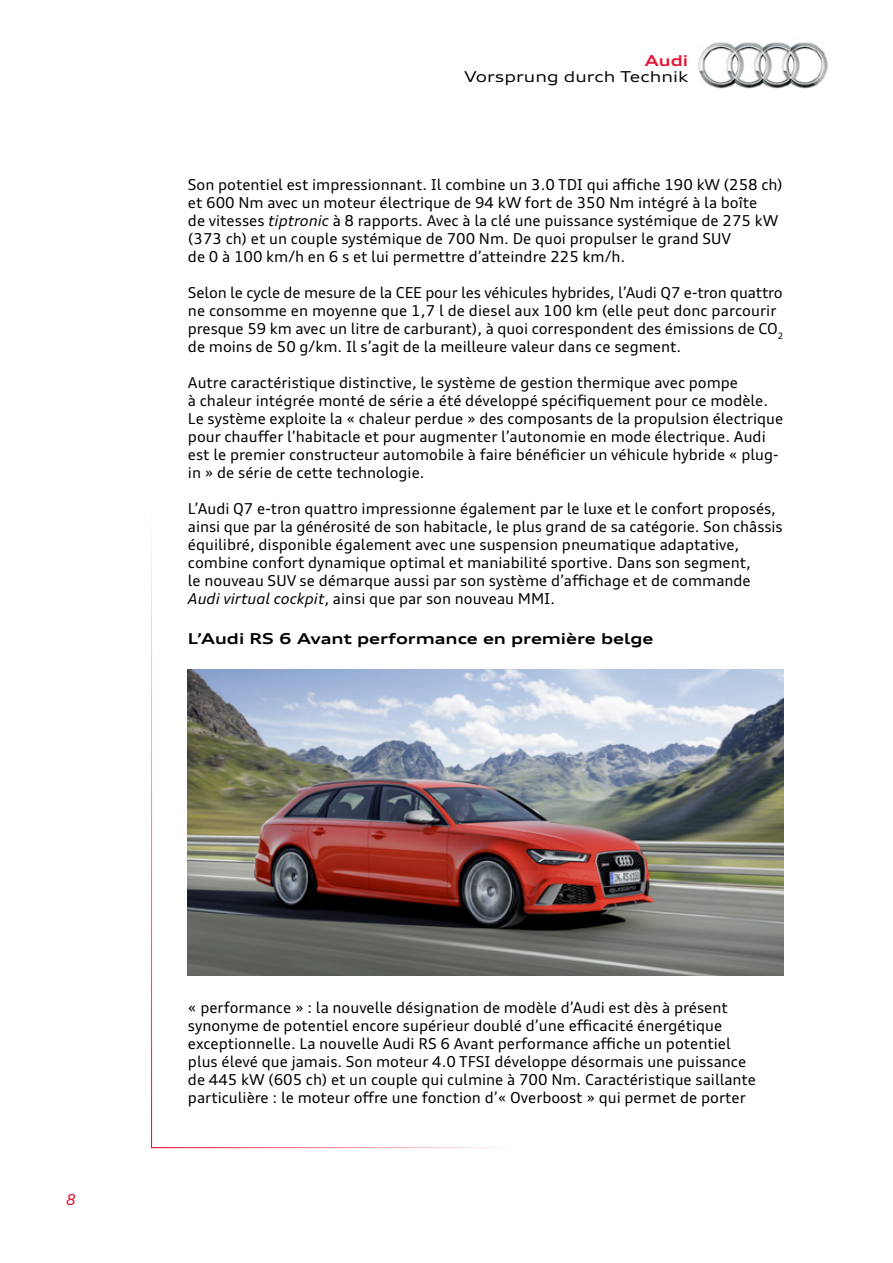
<style>
.page{position:relative;width:893px;height:1263px;background:#fff}
.page>*{position:absolute;margin:0;border:0;box-sizing:border-box;transform-origin:0 0}
.t1{font:15px/18px "Audi Type";color:#000}
.t2{font:700 expanded 15px "Audi Type";color:#000}
.t3{font:expanded 15px "Audi Type";color:#000}
.t4{font:700 expanded 15px "Audi Type";color:#e11837}
.t5{font:italic 15px "Audi Type";color:#e11837}
.s1{font-style:italic}
</style>
<div class="page">
<img style="left:698px;top:42px;width:130px;height:47px">
<img style="left:188px;top:669px;width:595px;height:306px">
<p class="t4" style="left:645px;top:50px;width:45px">Audi</p>
<p class="t3" style="left:465px;top:67px;width:225px">Vorsprung durch Technik</p>
<p class="t1" style="left:188px;top:175px;width:596px">Son potentiel est impressionnant. Il combine un 3.0 TDI qui affiche 190 kW (258 ch) et 600 Nm avec un moteur électrique de 94 kW fort de 350 Nm intégré à la boîte<br>de vitesses <span class="s1">tiptronic</span> à 8 rapports. Avec à la clé une puissance systémique de 275 kW (373 ch) et un couple systémique de 700 Nm. De quoi propulser le grand SUV<br>de 0 à 100 km/h en 6 s et lui permettre d’atteindre 225 km/h.</p>
<p class="t1" style="left:188px;top:283px;width:597px">Selon le cycle de mesure de la CEE pour les véhicules hybrides, l’Audi Q7 e-tron quattro ne consomme en moyenne que 1,7 l de diesel aux 100 km (elle peut donc parcourir presque 59 km avec un litre de carburant), à quoi correspondent des émissions de CO<sub>2 </sub>de moins de 50 g/km. Il s’agit de la meilleure valeur dans ce segment.</p>
<p class="t1" style="left:188px;top:373px;width:597px">Autre caractéristique distinctive, le système de gestion thermique avec pompe<br>à chaleur intégrée monté de série a été développé spécifiquement pour ce modèle.<br>Le système exploite la « chaleur perdue » des composants de la propulsion électrique pour chauffer l’habitacle et pour augmenter l’autonomie en mode électrique. Audi est le premier constructeur automobile à faire bénéficier un véhicule hybride « plug&shy;in » de série de cette technologie.</p>
<p class="t1" style="left:188px;top:499px;width:596px">L’Audi Q7 e-tron quattro impressionne également par le luxe et le confort proposés, ainsi que par la générosité de son habitacle, le plus grand de sa catégorie. Son châssis équilibré, disponible également avec une suspension pneumatique adaptative, combine confort dynamique optimal et maniabilité sportive. Dans son segment,<br>le nouveau SUV se démarque aussi par son système d’affichage et de commande <span class="s1">Audi virtual cockpit</span>, ainsi que par son nouveau MMI.</p>
<p class="t2" style="left:188px;top:629px;width:467px">L’Audi RS 6 Avant performance en première belge</p>
<p class="t5" style="left:66px;top:1190px;width:11px">8</p>
<p class="t1" style="left:188px;top:998px;width:570px">« performance » : la nouvelle désignation de modèle d’Audi est dès à présent synonyme de potentiel encore supérieur doublé d’une efficacité énergétique exceptionnelle. La nouvelle Audi RS 6 Avant performance affiche un potentiel plus élevé que jamais. Son moteur 4.0 TFSI développe désormais une puissance de 445 kW (605 ch) et un couple qui culmine à 700 Nm. Caractéristique saillante particulière : le moteur offre une fonction d’« Overboost » qui permet de porter</p>
</div>
